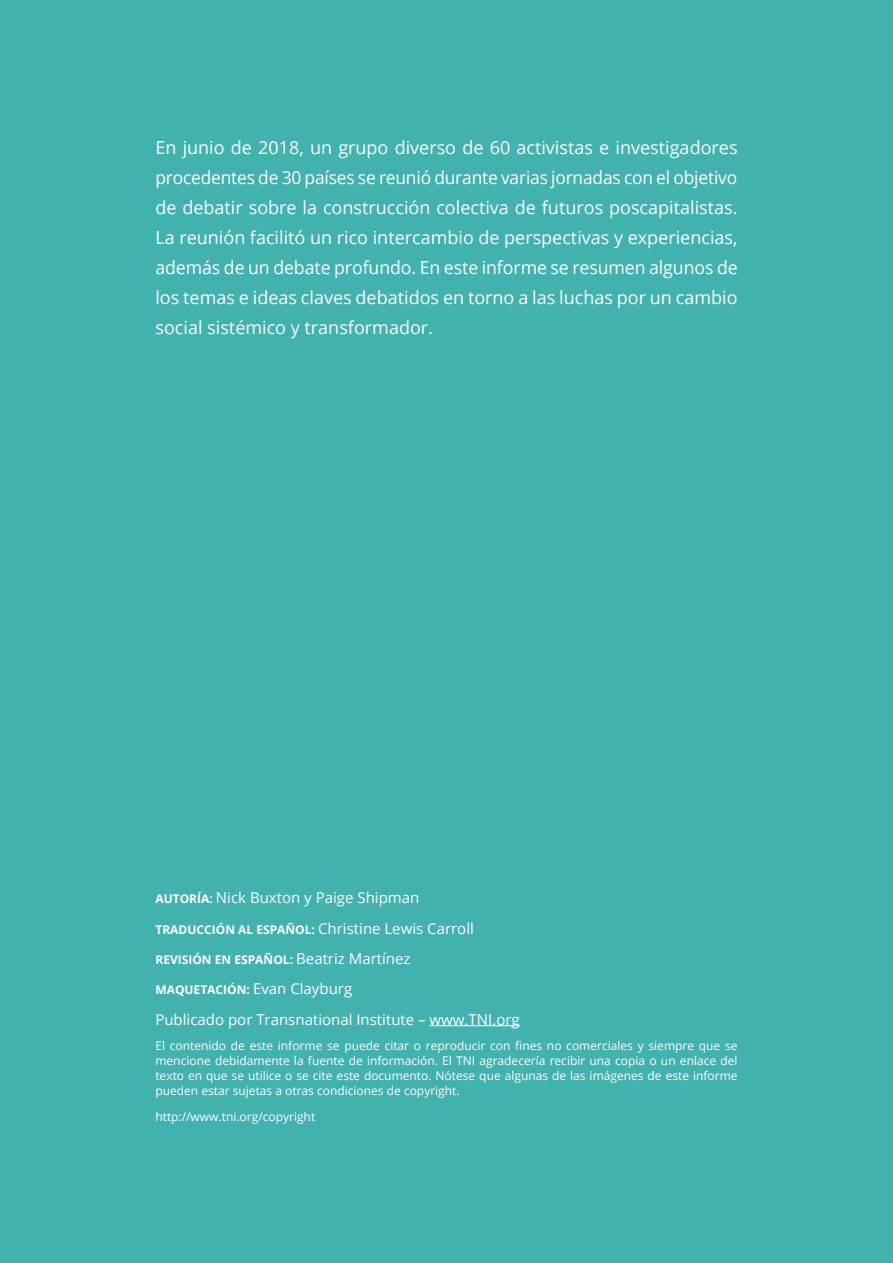
<style>
.page{position:relative;width:893px;height:1263px;background:#42b2ae}
.page>*{position:absolute;margin:0;border:0;box-sizing:border-box;transform-origin:0 0}
.t1{font:18px/30px "Open Sans";color:#fff;text-align:justify}
.t2{font:15px/30.3px "Open Sans";color:#fff}
.t3{font:12px/15px "Open Sans";color:#fff;text-align:justify}
.t4{font:700 12px "Open Sans";color:#fff}
.s1{font-weight:700;font-size:12px}
.s2{font-weight:400;font-size:15px}
</style>
<div class="page">
<hr style="left:430px;top:1025px;width:90px;height:1px;background:#fff">
<p class="t1" style="left:155px;top:132px;width:584px">En junio de 2018, un grupo diverso de 60 activistas e investigadores procedentes de 30 países se reunió durante varias jornadas con el objetivo de debatir sobre la construcción colectiva de futuros poscapitalistas.<br>La reunión facilitó un rico intercambio de perspectivas y experiencias, además de un debate profundo. En este informe se resumen algunos de los temas e ideas claves debatidos en torno a las luchas por un cambio social sistémico y transformador.</p>
<p class="t2" style="left:155px;top:882px;width:320px"><span class="s1">AUTORÍA:</span> Nick Buxton y Paige Shipman<br><span class="s1">TRADUCCIÓN AL ESPAÑOL:</span> Christine Lewis Carroll</p>
<p class="t4" style="left:155px;top:951px;width:257px">REVISIÓN EN ESPAÑOL: <span class="s2">Beatriz Martínez</span></p>
<p class="t4" style="left:155px;top:981px;width:198px">MAQUETACIÓN: <span class="s2">Evan Clayburg</span></p>
<p class="t2" style="left:155px;top:1004px;width:366px">Publicado por Transnational Institute – www.TNI.org</p>
<p class="t3" style="left:155px;top:1038px;width:584px">El contenido de este informe se puede citar o reproducir con fines no comerciales y siempre que se mencione debidamente la fuente de información. El TNI agradecería recibir una copia o un enlace del texto en que se utilice o se cite este documento. Nótese que algunas de las imágenes de este informe pueden estar sujetas a otras condiciones de copyright.</p>
<p class="t3" style="left:155px;top:1109px;width:161px">http://www.tni.org/copyright</p>
</div>
